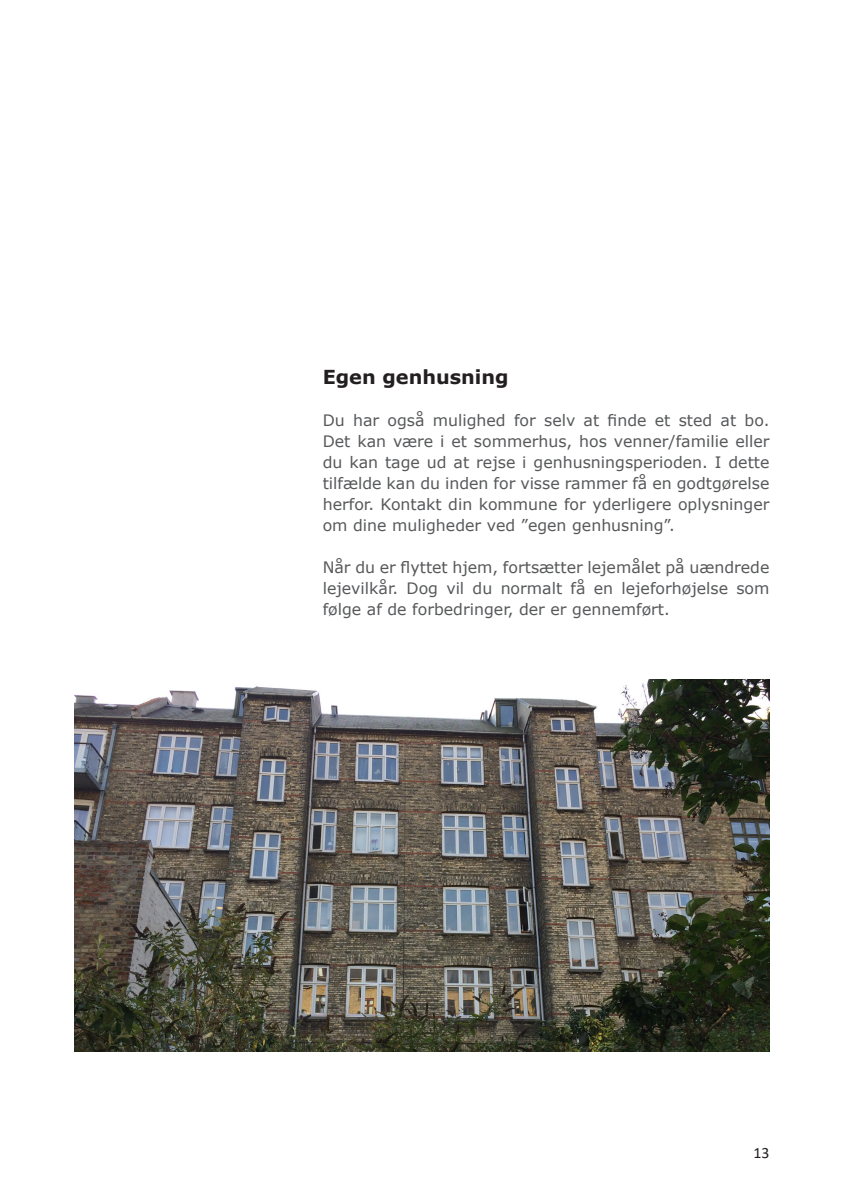
<style>
.page{position:relative;width:844px;height:1191px;background:#fff}
.page>*{position:absolute;margin:0;border:0;box-sizing:border-box;transform-origin:0 0}
.t1{font:700 19.25px "Verdana";color:#231f20}
.t2{font:15.75px/21px "Verdana";color:#57585a;text-align:justify}
.t3{font:15.75px "Calibri";color:#231f20}
</style>
<div class="page">
<img style="left:74px;top:679px;width:695px;height:372px">
<p class="t1" style="left:322px;top:368px;width:187px">Egen genhusning</p>
<p class="t2" style="left:322px;top:410px;width:448px">Du har også mulighed for selv at finde et sted at bo.<br>Det kan være i et sommerhus, hos venner/familie eller du kan tage ud at rejse i genhusningsperioden. I dette tilfælde kan du inden for visse rammer få en godtgørelse herfor. Kontakt din kommune for yderligere oplysninger om dine muligheder ved ”egen genhusning”.</p>
<p class="t2" style="left:322px;top:557px;width:448px">Når du er flyttet hjem, fortsætter lejemålet på uændrede lejevilkår. Dog vil du normalt få en lejeforhøjelse som følge af de forbedringer, der er gennemført.</p>
<p class="t3" style="left:753px;top:1143px;width:17px">13</p>
</div>
